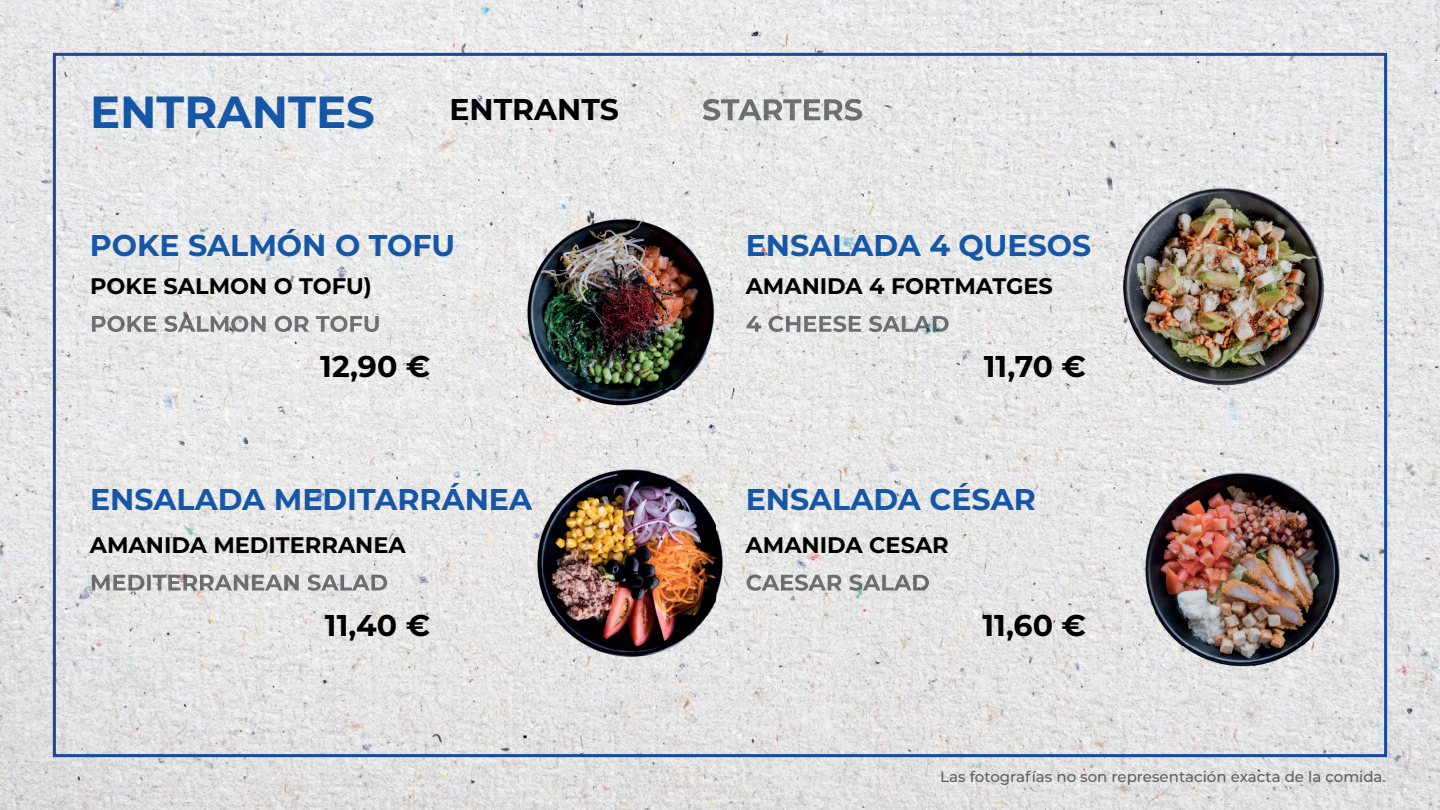
<style>
.page{position:relative;width:1440px;height:810px;background:#fff}
.page>*{position:absolute;margin:0;border:0;box-sizing:border-box;transform-origin:0 0}
.t1{font:700 45px "Montserrat";color:#1556a6}
.t2{font:700 30px "Montserrat";color:#1556a6}
.t3{font:700 30px "Montserrat";color:#000001}
.t4{font:700 22.5px "Montserrat";color:#000001}
.t5{font:500 15px "Montserrat";color:#5d6162}
</style>
<div class="page">
<img style="left:0;top:0;width:1440px;height:810px">
<img style="left:703px;top:99px;width:159px;height:22px">
<img style="left:92px;top:316px;width:287px;height:16px">
<img style="left:746px;top:316px;width:203px;height:16px">
<img style="left:92px;top:574px;width:295px;height:17px">
<img style="left:747px;top:574px;width:182px;height:17px">
<img style="left:1109px;top:177px;width:222px;height:212px">
<img style="left:530px;top:455px;width:214px;height:215px">
<img style="left:530px;top:483px;width:2px;height:27px">
<img style="left:507px;top:206px;width:226px;height:211px">
<img style="left:1142px;top:468px;width:204px;height:204px">
<h1 class="t1" style="left:90px;top:79px;width:286px">ENTRANTES</h1>
<h2 class="t3" style="left:449px;top:88px;width:171px">ENTRANTS</h2>
<h2 class="t2" style="left:90px;top:224px;width:367px">POKE SALMÓN O TOFU</h2>
<h2 class="t2" style="left:746px;top:224px;width:347px">ENSALADA 4 QUESOS</h2>
<p class="t4" style="left:90px;top:270px;width:283px">POKE SALMON O TOFU)</p>
<p class="t4" style="left:746px;top:270px;width:309px">AMANIDA 4 FORTMATGES</p>
<h2 class="t3" style="left:320px;top:344px;width:112px">12,90 €</h2>
<h2 class="t3" style="left:984px;top:344px;width:104px">11,70 €</h2>
<h2 class="t2" style="left:90px;top:478px;width:444px">ENSALADA MEDITARRÁNEA</h2>
<h2 class="t2" style="left:746px;top:478px;width:292px">ENSALADA CÉSAR</h2>
<p class="t4" style="left:90px;top:529px;width:317px">AMANIDA MEDITERRANEA</p>
<p class="t4" style="left:746px;top:529px;width:205px">AMANIDA CESAR</p>
<h2 class="t3" style="left:325px;top:603px;width:107px">11,40 €</h2>
<h2 class="t3" style="left:983px;top:603px;width:105px">11,60 €</h2>
<p class="t5" style="left:940px;top:766px;width:447px">Las fotografías no son representación exacta de la comida.</p>
</div>
